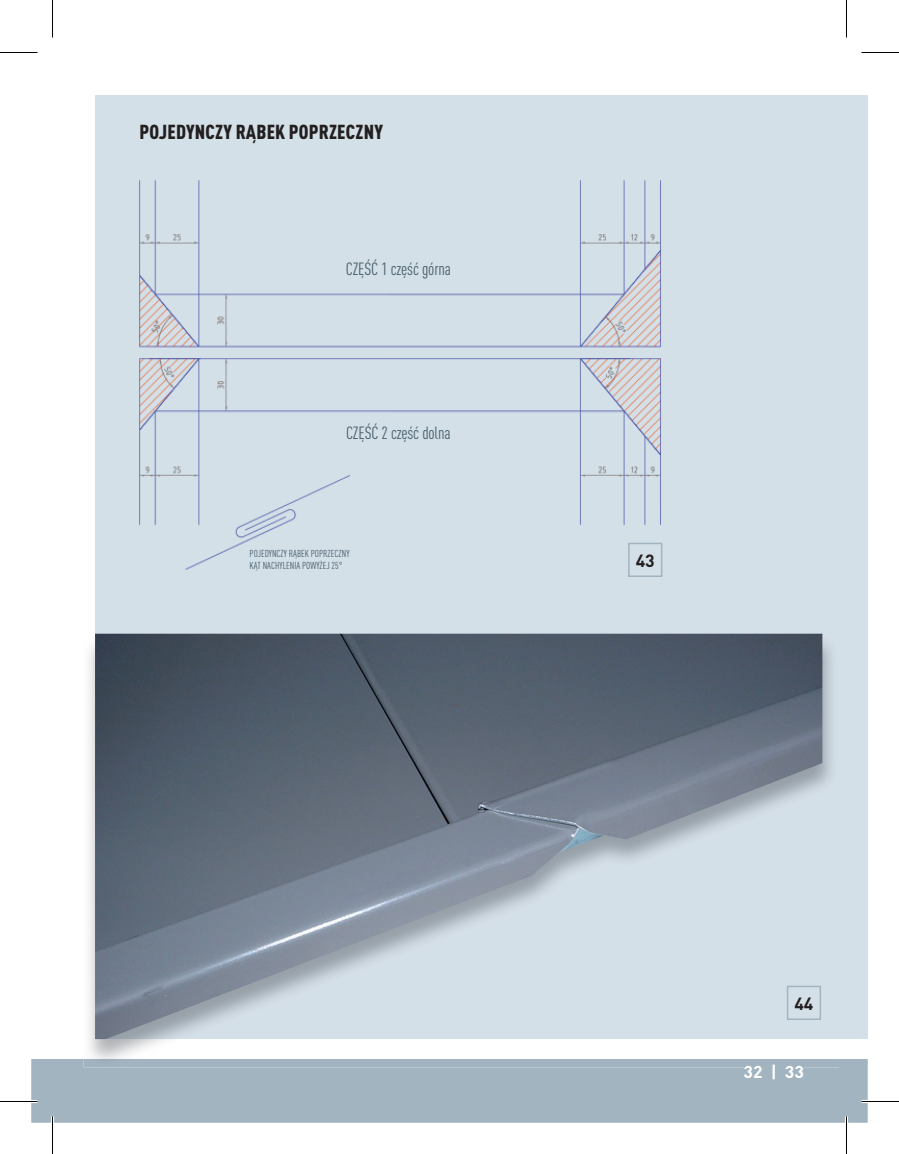
<style>
.page{position:relative;width:899px;height:1154px;background:#fff}
.page>*{position:absolute;margin:0;border:0;box-sizing:border-box;transform-origin:0 0}
.t1{font:900 condensed 20px "DIN Pro";letter-spacing:.01em;color:#231f20}
.t2{font:condensed 17.5px "DIN Pro";letter-spacing:-.01em;color:#475e6c}
.t3{font:700 17.5px "DIN Pro";color:#fff}
.t4{font:700 17.5px "DIN Pro";color:#231f20}
.t5{font:condensed 10px/12.5px "DIN Pro";color:#475e6c}
</style>
<div class="page">
<div style="left:31px;top:1059px;width:836px;height:64px;background:#a1b4c0"></div>
<div style="left:744px;top:1067px;width:59px;height:12px;background:#a1b4c0"></div>
<div style="left:95px;top:95px;width:772px;height:943px;background:#d4e0e8"></div>
<img style="left:139px;top:180px;width:524px;height:397px">
<div style="left:628px;top:543px;width:34px;height:34px;border:2px solid #a1b4c0"></div>
<img style="left:83px;top:644px;width:756px;height:423px">
<img style="left:744px;top:1064px;width:59px;height:3px">
<img style="left:822px;top:634px;width:17px;height:404px">
<img style="left:95px;top:634px;width:727px;height:405px">
<div style="left:787px;top:986px;width:34px;height:34px;border:2px solid #a1b4c0"></div>
<div style="left:250px;top:543px;width:104px;height:32px;background:#d4e0e8"></div>
<div style="left:327px;top:254px;width:142px;height:29px;background:#d4e0e8"></div>
<div style="left:327px;top:418px;width:142px;height:29px;background:#d4e0e8"></div>
<hr style="left:0;top:1100px;width:38px;height:3px;background:#fff">
<hr style="left:861px;top:1100px;width:38px;height:3px;background:#fff">
<hr style="left:51px;top:1116px;width:3px;height:38px;background:#fff">
<hr style="left:845px;top:1116px;width:3px;height:38px;background:#fff">
<hr style="left:0;top:52px;width:38px;height:1px;background:#000">
<hr style="left:861px;top:52px;width:38px;height:1px;background:#000">
<hr style="left:0;top:1101px;width:38px;height:1px;background:#000">
<hr style="left:861px;top:1101px;width:38px;height:1px;background:#000">
<hr style="left:52px;top:0;width:1px;height:38px;background:#000">
<hr style="left:52px;top:1116px;width:1px;height:38px;background:#000">
<hr style="left:846px;top:0;width:1px;height:38px;background:#000">
<hr style="left:846px;top:1116px;width:1px;height:38px;background:#000">
<h1 class="t1" style="left:139px;top:116px;width:245px">POJEDYNCZY RĄBEK POPRZECZNY</h1>
<h2 class="t2" style="left:346px;top:257px;width:107px">CZĘŚĆ 1 część górna</h2>
<h2 class="t2" style="left:346px;top:420px;width:106px">CZĘŚĆ 2 część dolna</h2>
<p class="t5" style="left:250px;top:546px;width:101px">POJEDYNCZY RĄBEK POPRZECZNY<br>KĄT NACHYLENIA POWYŻEJ 25°</p>
<h2 class="t4" style="left:636px;top:546px;width:21px">43</h2>
<h2 class="t4" style="left:794px;top:988px;width:21px">44</h2>
<h2 class="t3" style="left:743px;top:1057px;width:62px">32 | 33</h2>
</div>
